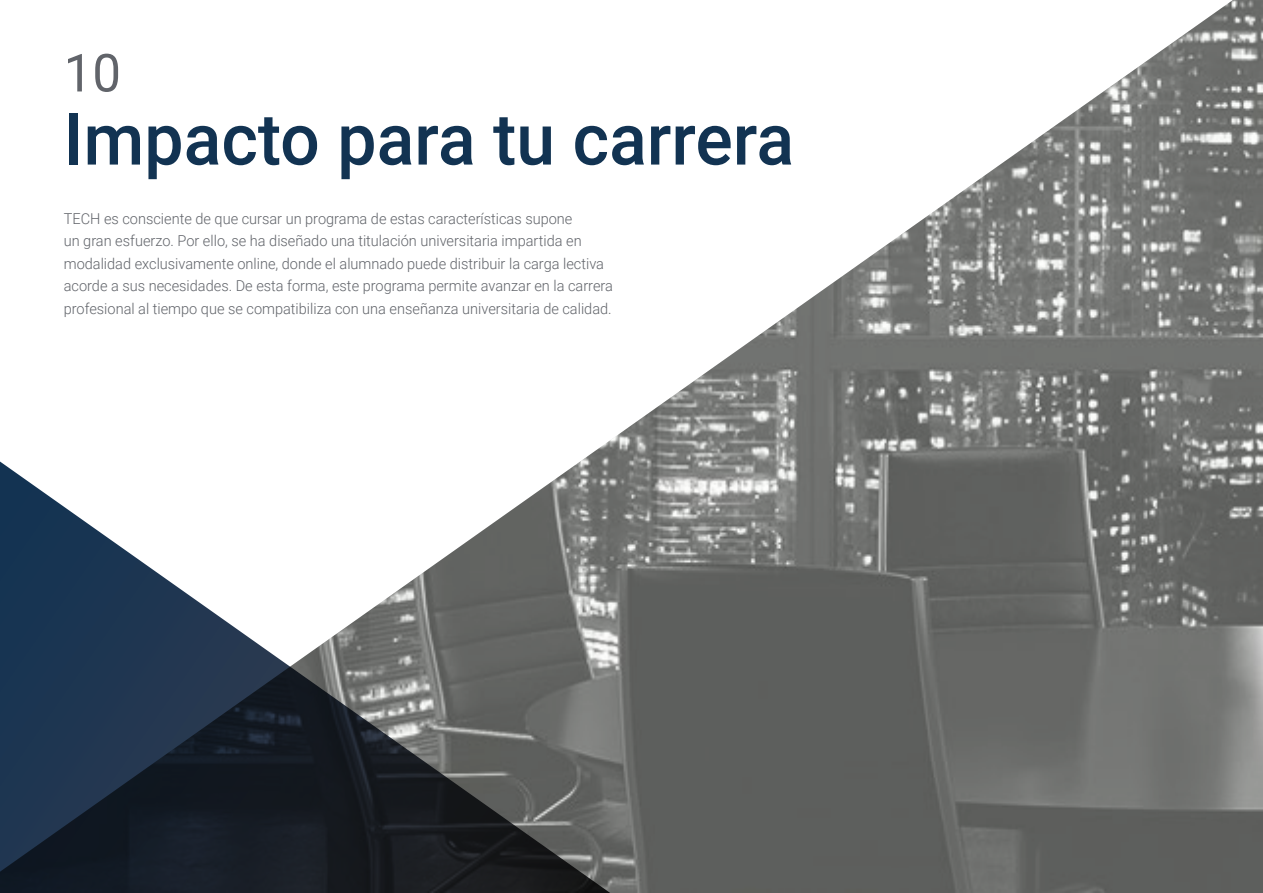
<style>
.page{position:relative;width:1263px;height:893px;background:#fff}
.page>*{position:absolute;margin:0;border:0;box-sizing:border-box;transform-origin:0 0}
.t1{font:500 72px "Roboto";color:#123352}
.t2{font:52.5px "Roboto";color:#61646a}
.t3{font:300 15px/22.5px "Roboto";color:#61646a}
</style>
<div class="page">
<img style="left:602px;top:0;width:661px;height:893px">
<svg style="left:0;top:446px;width:640px;height:447px"></svg>
<h2 class="t2" style="left:64px;top:36px;width:59px">10</h2>
<h1 class="t1" style="left:64px;top:89px;width:732px">Impacto para tu carrera</h1>
<p class="t3" style="left:64px;top:207px;width:551px">TECH es consciente de que cursar un programa de estas características supone<br>un gran esfuerzo. Por ello, se ha diseñado una titulación universitaria impartida en modalidad exclusivamente online, donde el alumnado puede distribuir la carga lectiva acorde a sus necesidades. De esta forma, este programa permite avanzar en la carrera profesional al tiempo que se compatibiliza con una enseñanza universitaria de calidad.</p>
</div>
